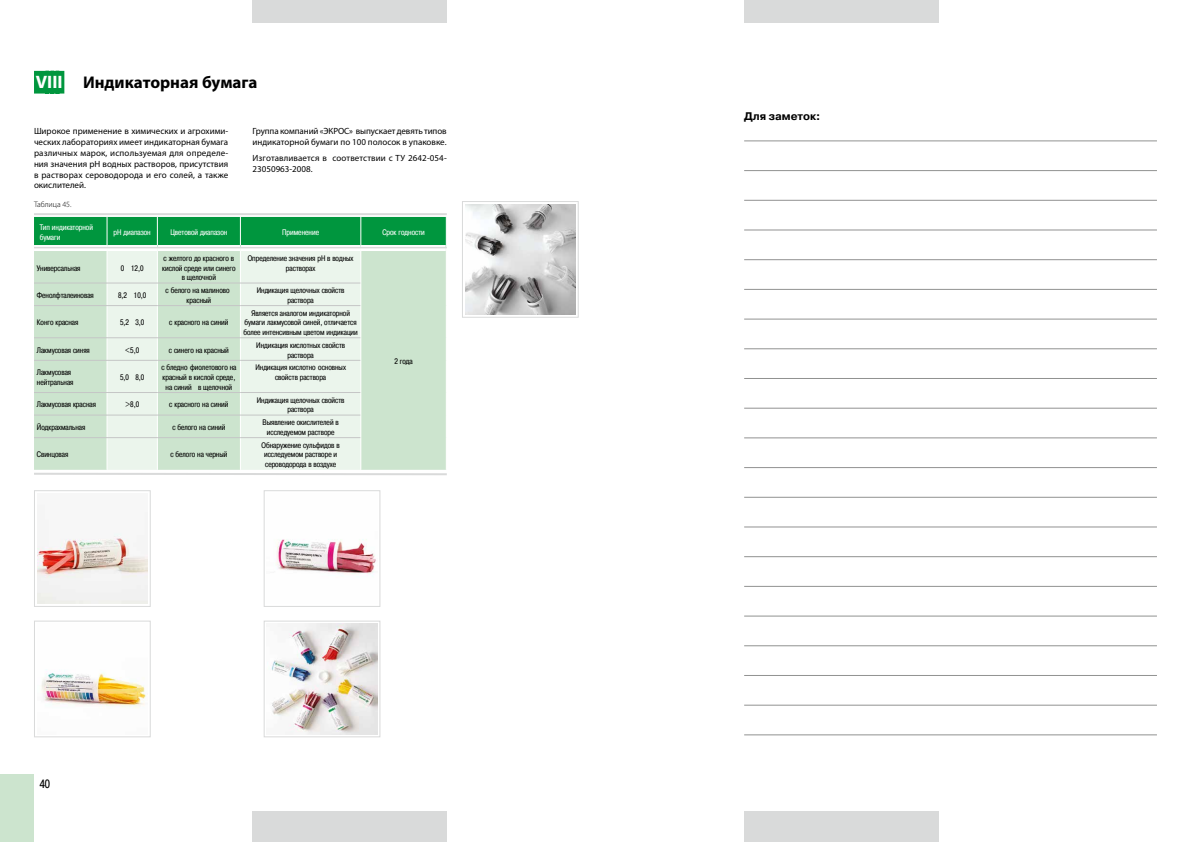
<style>
.page{position:relative;width:1191px;height:842px;background:#fff}
.page>*{position:absolute;margin:0;border:0;box-sizing:border-box;transform-origin:0 0}
.t1{font:700 17px "Myriad Pro";color:#000}
.t2{font:12px "Pragmatica Cond C";color:#000}
.t3{font:700 11px "Pragmatica C";color:#000}
.t4{font:9px/10.8px "Myriad Pro";color:#000}
.t5{font:8px/9.6px "Pragmatica Cond C";color:#000;text-align:center}
.t6{font:8px/9.6px "Pragmatica Cond C";color:#fff}
.s1{font-size:18px;color:#fff}
</style>
<div class="page">
<div style="left:744px;top:0;width:194px;height:23px;background:#d9dada"></div>
<div style="left:744px;top:811px;width:194px;height:31px;background:#d9dada"></div>
<div style="left:252px;top:0;width:195px;height:23px;background:#d9dada"></div>
<div style="left:252px;top:811px;width:195px;height:31px;background:#d9dada"></div>
<div style="left:0;top:774px;width:34px;height:68px;background:#cce4ce"></div>
<div style="left:462px;top:201px;width:116px;height:116px;border:1px solid #d9dada"></div>
<div style="left:264px;top:621px;width:116px;height:116px;border:1px solid #d9dada"></div>
<div style="left:264px;top:490px;width:116px;height:117px;border:1px solid #d9dada"></div>
<div style="left:34px;top:490px;width:116px;height:117px;border:1px solid #d9dada"></div>
<div style="left:34px;top:251px;width:412px;height:219px;background:#cce4ce"></div>
<svg style="left:108px;top:251px;width:252px;height:219px;fill:#ebf5ec"></svg>
<hr style="left:107px;top:251px;width:1px;height:32px;background:#fff">
<hr style="left:157px;top:251px;width:1px;height:32px;background:#fff">
<hr style="left:240px;top:251px;width:1px;height:32px;background:#fff">
<hr style="left:360px;top:251px;width:1px;height:32px;background:#fff">
<svg style="left:107px;top:284px;width:1px;height:21px"></svg>
<svg style="left:157px;top:284px;width:1px;height:21px"></svg>
<svg style="left:240px;top:284px;width:1px;height:21px"></svg>
<svg style="left:360px;top:283px;width:1px;height:23px"></svg>
<hr style="left:107px;top:306px;width:1px;height:31px;background:#fff">
<hr style="left:157px;top:306px;width:1px;height:31px;background:#fff">
<hr style="left:240px;top:306px;width:1px;height:31px;background:#fff">
<hr style="left:360px;top:306px;width:1px;height:32px;background:#fff">
<svg style="left:107px;top:338px;width:1px;height:22px"></svg>
<svg style="left:157px;top:338px;width:1px;height:22px"></svg>
<svg style="left:240px;top:338px;width:1px;height:22px"></svg>
<svg style="left:360px;top:338px;width:1px;height:22px"></svg>
<hr style="left:107px;top:361px;width:1px;height:31px;background:#fff">
<hr style="left:157px;top:361px;width:1px;height:31px;background:#fff">
<hr style="left:240px;top:361px;width:1px;height:31px;background:#fff">
<hr style="left:360px;top:360px;width:1px;height:32px;background:#fff">
<svg style="left:107px;top:393px;width:1px;height:44px"></svg>
<svg style="left:157px;top:393px;width:1px;height:44px"></svg>
<svg style="left:240px;top:393px;width:1px;height:44px"></svg>
<svg style="left:360px;top:392px;width:1px;height:46px"></svg>
<hr style="left:107px;top:438px;width:1px;height:32px;background:#fff">
<hr style="left:157px;top:438px;width:1px;height:32px;background:#fff">
<hr style="left:240px;top:438px;width:1px;height:32px;background:#fff">
<hr style="left:360px;top:438px;width:1px;height:32px;background:#fff">
<hr style="left:34px;top:283px;width:73px;height:1px;background:#c5c6c6">
<hr style="left:107px;top:283px;width:50px;height:1px;background:#c5c6c6">
<hr style="left:157px;top:283px;width:83px;height:1px;background:#c5c6c6">
<hr style="left:240px;top:283px;width:120px;height:1px;background:#c5c6c6">
<hr style="left:34px;top:305px;width:73px;height:1px;background:#c5c6c6">
<hr style="left:107px;top:305px;width:50px;height:1px;background:#c5c6c6">
<hr style="left:157px;top:305px;width:83px;height:1px;background:#c5c6c6">
<hr style="left:240px;top:305px;width:120px;height:1px;background:#c5c6c6">
<hr style="left:34px;top:337px;width:73px;height:1px;background:#c5c6c6">
<hr style="left:107px;top:337px;width:50px;height:1px;background:#c5c6c6">
<hr style="left:157px;top:337px;width:83px;height:1px;background:#c5c6c6">
<hr style="left:240px;top:337px;width:120px;height:1px;background:#c5c6c6">
<hr style="left:34px;top:360px;width:73px;height:1px;background:#c5c6c6">
<hr style="left:107px;top:360px;width:50px;height:1px;background:#c5c6c6">
<hr style="left:157px;top:360px;width:83px;height:1px;background:#c5c6c6">
<hr style="left:240px;top:360px;width:120px;height:1px;background:#c5c6c6">
<hr style="left:34px;top:392px;width:73px;height:1px;background:#c5c6c6">
<hr style="left:107px;top:392px;width:50px;height:1px;background:#c5c6c6">
<hr style="left:157px;top:392px;width:83px;height:1px;background:#c5c6c6">
<hr style="left:240px;top:392px;width:120px;height:1px;background:#c5c6c6">
<hr style="left:34px;top:415px;width:73px;height:1px;background:#c5c6c6">
<hr style="left:107px;top:415px;width:50px;height:1px;background:#c5c6c6">
<hr style="left:157px;top:415px;width:83px;height:1px;background:#c5c6c6">
<hr style="left:240px;top:415px;width:120px;height:1px;background:#c5c6c6">
<hr style="left:34px;top:437px;width:73px;height:1px;background:#c5c6c6">
<hr style="left:107px;top:437px;width:50px;height:1px;background:#c5c6c6">
<hr style="left:157px;top:437px;width:83px;height:1px;background:#c5c6c6">
<hr style="left:240px;top:437px;width:120px;height:1px;background:#c5c6c6">
<div style="left:34px;top:217px;width:412px;height:28px;background:#00963e"></div>
<hr style="left:34px;top:247px;width:413px;height:1px;background:#d9dada">
<hr style="left:34px;top:213px;width:413px;height:2px;background:#d9dada">
<svg style="left:34px;top:473px;width:413px;height:2px"></svg>
<img style="left:37px;top:533px;width:111px;height:71px">
<div style="left:34px;top:621px;width:116px;height:116px;border:1px solid #d9dada"></div>
<img style="left:41px;top:673px;width:105px;height:35px">
<img style="left:276px;top:539px;width:100px;height:36px">
<img style="left:271px;top:624px;width:106px;height:110px">
<div style="left:34px;top:71px;width:30px;height:23px;background:#00963e"></div>
<img style="left:465px;top:204px;width:110px;height:111px">
<hr style="left:744px;top:735px;width:413px;height:1px;background:#919291">
<hr style="left:744px;top:289px;width:413px;height:1px;background:#919291">
<hr style="left:744px;top:408px;width:413px;height:1px;background:#919291">
<hr style="left:744px;top:319px;width:413px;height:1px;background:#919291">
<hr style="left:744px;top:349px;width:413px;height:1px;background:#919291">
<hr style="left:744px;top:378px;width:413px;height:1px;background:#919291">
<hr style="left:744px;top:141px;width:413px;height:1px;background:#919291">
<hr style="left:744px;top:259px;width:413px;height:1px;background:#919291">
<hr style="left:744px;top:170px;width:413px;height:1px;background:#919291">
<hr style="left:744px;top:200px;width:413px;height:1px;background:#919291">
<hr style="left:744px;top:230px;width:413px;height:1px;background:#919291">
<hr style="left:744px;top:586px;width:413px;height:1px;background:#919291">
<hr style="left:744px;top:705px;width:413px;height:1px;background:#919291">
<hr style="left:744px;top:616px;width:413px;height:1px;background:#919291">
<hr style="left:744px;top:646px;width:413px;height:1px;background:#919291">
<hr style="left:744px;top:675px;width:413px;height:1px;background:#919291">
<hr style="left:744px;top:438px;width:413px;height:1px;background:#919291">
<hr style="left:744px;top:556px;width:413px;height:1px;background:#919291">
<hr style="left:744px;top:467px;width:413px;height:1px;background:#919291">
<hr style="left:744px;top:497px;width:413px;height:1px;background:#919291">
<hr style="left:744px;top:527px;width:413px;height:1px;background:#919291">
<h1 class="t1" style="left:36px;top:71px;width:223px"><span class="s1">VIII</span> Индикаторная бумага</h1>
<p class="t4" style="left:34px;top:126px;width:196px;text-align:justify">Широкое применение в химических и агрохими&shy;ческих лабораториях имеет индикаторная бумага различных марок, используемая для определе&shy;ния значения рН водных растворов, присутствия в растворах сероводорода и его солей, а также окислителей.</p>
<p class="t4" style="left:252px;top:126px;width:196px">Группа компаний «ЭКРОС» выпускает девять типов индикаторной бумаги по 100 полосок в упаковке.</p>
<p class="t4" style="left:252px;top:153px;width:196px">Изготавливается в соответствии с ТУ 2642-054-<br>23050963-2008.</p>
<p class="t6" style="left:40px;top:222px;width:55px">Тип индикаторной бумаги</p>
<p class="t6" style="left:114px;top:227px;width:39px">рН диапазон</p>
<p class="t6" style="left:170px;top:227px;width:58px">Цветовой диапазон</p>
<p class="t6" style="left:282px;top:227px;width:38px">Применение</p>
<p class="t6" style="left:382px;top:227px;width:44px">Срок годности</p>
<p class="t5" style="left:37px;top:263px;width:45px">Универсальная</p>
<p class="t5" style="left:121px;top:263px;width:24px">0 12,0</p>
<p class="t5" style="left:162px;top:253px;width:75px">с желтого до красного в кислой среде или синего в щелочной</p>
<p class="t5" style="left:248px;top:253px;width:107px">Определение значения pH в водных растворах</p>
<p class="t5" style="left:37px;top:290px;width:58px">Фенолфталеиновая</p>
<p class="t5" style="left:118px;top:290px;width:30px">8,2 10,0</p>
<p class="t5" style="left:166px;top:286px;width:65px">с белого на малиново красный</p>
<p class="t5" style="left:257px;top:286px;width:89px">Индикация щелочных свойств раствора</p>
<p class="t5" style="left:37px;top:318px;width:43px">Конго красная</p>
<p class="t5" style="left:120px;top:318px;width:26px">5,2 3,0</p>
<p class="t5" style="left:169px;top:318px;width:61px">с красного на синий</p>
<p class="t5" style="left:243px;top:308px;width:116px">Является аналогом индикаторной бумаги лакмусовой синей, отличается более интенсивным цветом индикации</p>
<p class="t5" style="left:37px;top:345px;width:54px">Лакмусовая синяя</p>
<p class="t5" style="left:125px;top:345px;width:15px">&lt;5,0</p>
<p class="t5" style="left:169px;top:345px;width:61px">с синего на красный</p>
<p class="t5" style="left:256px;top:340px;width:90px">Индикация кислотных свойств раствора</p>
<p class="t5" style="left:37px;top:368px;width:38px;text-align:left">Лакмусовая нейтральная</p>
<p class="t5" style="left:120px;top:372px;width:26px">5,0 8,0</p>
<p class="t5" style="left:161px;top:363px;width:76px">с бледно фиолетового на красный в кислой среде, на синий в щелочной</p>
<p class="t5" style="left:255px;top:363px;width:92px">Индикация кислотно основных свойств раствора</p>
<p class="t5" style="left:37px;top:400px;width:61px">Лакмусовая красная</p>
<p class="t5" style="left:125px;top:400px;width:16px">&gt;8,0</p>
<p class="t5" style="left:169px;top:400px;width:61px">с красного на синий</p>
<p class="t5" style="left:257px;top:395px;width:89px">Индикация щелочных свойств раствора</p>
<p class="t5" style="left:37px;top:422px;width:50px">Йодкрахмальная</p>
<p class="t5" style="left:172px;top:422px;width:55px">с белого на синий</p>
<p class="t5" style="left:262px;top:418px;width:78px">Выявление окислителей в исследуемом растворе</p>
<p class="t5" style="left:37px;top:450px;width:33px">Свинцовая</p>
<p class="t5" style="left:170px;top:450px;width:59px">с белого на черный</p>
<p class="t5" style="left:262px;top:440px;width:80px">Обнаружение сульфидов в исследуемом растворе и сероводорода в воздухе</p>
<p class="t5" style="left:394px;top:356px;width:20px">2 года</p>
<h2 class="t2" style="left:40px;top:777px;width:12px">40</h2>
<h3 class="t3" style="left:744px;top:110px;width:78px">Для заметок:</h3>
</div>
